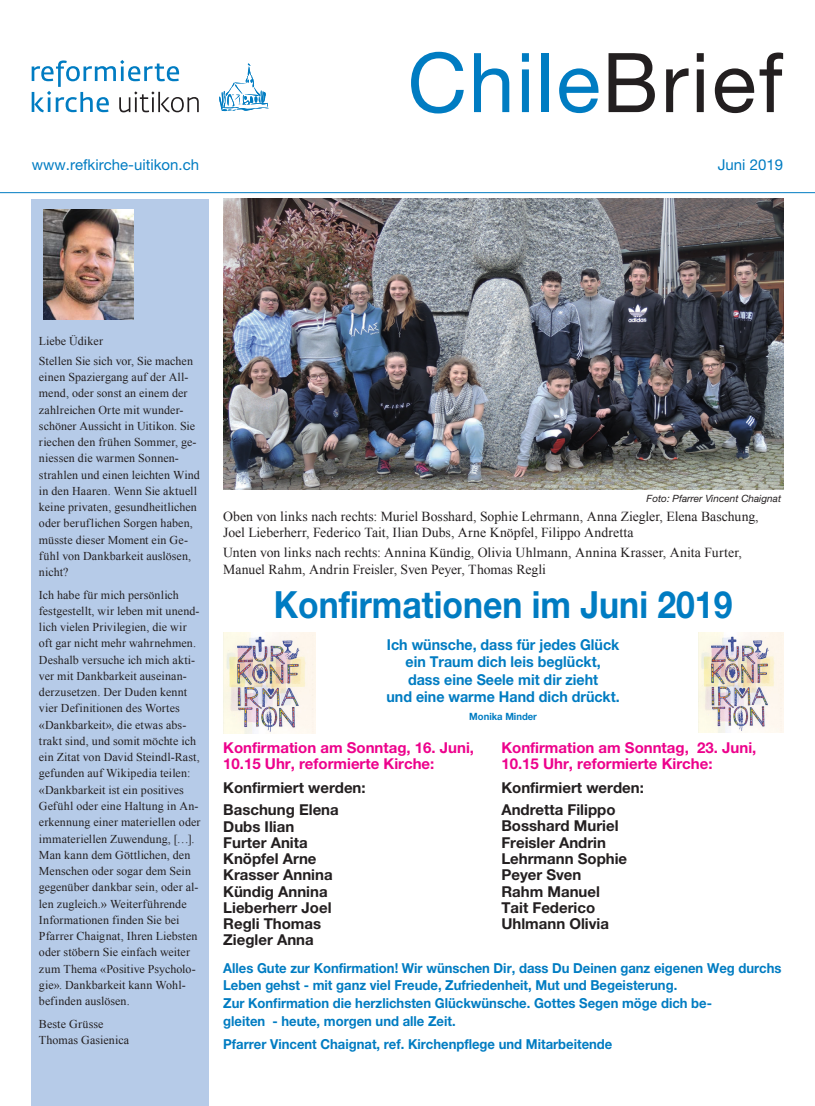
<style>
.page{position:relative;width:815px;height:1106px;background:#fff}
.page>*{position:absolute;margin:0;border:0;box-sizing:border-box;transform-origin:0 0}
.t1{font:82.5px "Helvetica Neue LT Pro";letter-spacing:.02em;color:#007cc2}
.t2{font:700 37.5px "Helvetica Neue LT Pro";color:#007cc2;scale:.9 1}
.t3{font:700 15px/16.2px "Helvetica Neue LT Pro";color:#231f20}
.t4{font:700 15px/16.2px "Helvetica Neue LT Pro";color:#ed028c}
.t5{font:700 15px/17.5px "Helvetica Neue LT Pro";color:#007cc2;text-align:center;scale:.95 1}
.t6{font:15px "Helvetica Neue LT Pro";color:#007cc2}
.t7{font:700 13.75px/17.5px "Helvetica Neue LT Pro";color:#007cc2;scale:.95 1}
.t8{font:13.75px/16.2px "Times New Roman";letter-spacing:.005em;color:#231f20}
.t9{font:12px/16.2px "Times New Roman";letter-spacing:.005em;color:#231f20}
.t10{font:italic 10px "Helvetica Neue LT Pro";color:#231f20}
.t11{font:700 10px "Helvetica Neue LT Pro";color:#007cc2;scale:.95 1}
.s1{color:#231f20}
.s2{font-size:12.5px}
</style>
<div class="page">
<hr style="left:0;top:192px;width:815px;height:1px;background:#007cc2">
<svg style="left:32px;top:60px;width:167px;height:52px"></svg>
<svg style="left:219px;top:63px;width:50px;height:48px"></svg>
<div style="left:32px;top:200px;width:177px;height:906px;background:#b6cbe8"></div>
<img style="left:223px;top:198px;width:560px;height:291px">
<img style="left:223px;top:632px;width:92px;height:101px">
<img style="left:698px;top:632px;width:85px;height:100px">
<img style="left:43px;top:209px;width:90px;height:110px">
<h1 class="t1" style="left:407px;top:32px;width:377px">Chile<span class="s1">Brief</span></h1>
<p class="t6" style="left:32px;top:155px;width:169px">www.refkirche-uitikon.ch</p>
<p class="t6" style="left:718px;top:155px;width:67px">Juni 2019</p>
<p class="t9" style="left:39px;top:330px;width:156px;line-height:20px">Liebe Üdiker<br>Stellen Sie sich vor, Sie machen</p>
<p class="t9" style="left:39px;top:369px;width:162px">einen Spaziergang auf der All&shy;mend, oder sonst an einem der zahlreichen Orte mit wunder&shy;schöner Aussicht in Uitikon. Sie riechen den frühen Sommer, ge&shy;niessen die warmen Sonnen&shy;strahlen und einen leichten Wind in den Haaren. Wenn Sie aktuell keine privaten, gesundheitlichen oder beruflichen Sorgen haben, müsste dieser Moment ein Ge&shy;fühl von Dankbarkeit auslösen, nicht?</p>
<p class="t9" style="left:39px;top:586px;width:163px">Ich habe für mich persönlich festgestellt, wir leben mit unend&shy;lich vielen Privilegien, die wir oft gar nicht mehr wahrnehmen.<br>Deshalb versuche ich mich akti&shy;ver mit Dankbarkeit auseinan&shy;derzusetzen. Der Duden kennt vier Definitionen des Wortes «Dankbarkeit<span class="s2">»</span>, die etwas abs&shy;trakt sind, und somit möchte ich ein Zitat von David Steindl-Rast, gefunden auf Wikipedia teilen: «Dankbarkeit ist ein positives<br>Gefühl oder eine Haltung in An&shy;erkennung einer materiellen oder immateriellen Zuwendung, […].<br>Man kann dem Göttlichen, den<br>Menschen oder sogar dem Sein gegenüber dankbar sein, oder al&shy;len zugleich.<span class="s2">»</span> Weiterführende<br>Informationen finden Sie bei<br>Pfarrer Chaignat, Ihren Liebsten oder stöbern Sie einfach weiter zum Thema «Positive Psycholo&shy;gie». Dankbarkeit kann Wohl&shy;befinden auslösen.</p>
<p class="t9" style="left:39px;top:1015px;width:92px">Beste Grüsse<br>Thomas Gasienica</p>
<p class="t10" style="left:647px;top:492px;width:136px">Foto: Pfarrer Vincent Chaignat</p>
<p class="t8" style="left:223px;top:508px;width:537px">Oben von links nach rechts: Muriel Bosshard, Sophie Lehrmann, Anna Ziegler, Elena Baschung,<br>Joel Lieberherr, Federico Tait, Ilian Dubs, Arne Knöpfel, Filippo Andretta</p>
<p class="t8" style="left:223px;top:544px;width:520px">Unten von links nach rechts: Annina Kündig, Olivia Uhlmann, Annina Krasser, Anita Furter,<br>Manuel Rahm, Andrin Freisler, Sven Peyer, Thomas Regli</p>
<h2 class="t2" style="left:274px;top:580px;width:511px">Konfirmationen im Juni 2019</h2>
<p class="t5" style="left:387px;top:635px;width:247px">Ich wünsche, dass für jedes Glück ein Traum dich leis beglückt,<br>dass eine Seele mit dir zieht<br>und eine warme Hand dich drückt.</p>
<p class="t11" style="left:469px;top:709px;width:73px">Monika Minder</p>
<p class="t4" style="left:223px;top:739px;width:252px">Konfirmation am Sonntag, 16. Juni,<br>10.15 Uhr, reformierte Kirche:</p>
<p class="t3" style="left:223px;top:775px;width:144px;line-height:22.5px">Konfirmiert werden:<br>Baschung Elena</p>
<p class="t3" style="left:223px;top:817px;width:111px">Dubs Ilian<br>Furter Anita<br>Knöpfel Arne<br>Krasser Annina<br>Kündig Annina<br>Lieberherr Joel<br>Regli Thomas<br>Ziegler Anna</p>
<p class="t4" style="left:501px;top:738px;width:256px">Konfirmation am Sonntag, 23. Juni,<br>10.15 Uhr, reformierte Kirche:</p>
<p class="t3" style="left:501px;top:775px;width:144px;line-height:22.5px">Konfirmiert werden:<br>Andretta Filippo</p>
<p class="t3" style="left:501px;top:817px;width:127px">Bosshard Muriel<br>Freisler Andrin<br>Lehrmann Sophie<br>Peyer Sven<br>Rahm Manuel<br>Tait Federico<br>Uhlmann Olivia</p>
<p class="t7" style="left:223px;top:958px;width:589px">Alles Gute zur Konfirmation! Wir wünschen Dir, dass Du Deinen ganz eigenen Weg durchs Leben gehst - mit ganz viel Freude, Zufriedenheit, Mut und Begeisterung.<br>Zur Konfirmation die herzlichsten Glückwünsche. Gottes Segen möge dich be-<br>gleiten - heute, morgen und alle Zeit.</p>
<p class="t7" style="left:223px;top:1035px;width:411px">Pfarrer Vincent Chaignat, ref. Kirchenpflege und Mitarbeitende</p>
</div>
